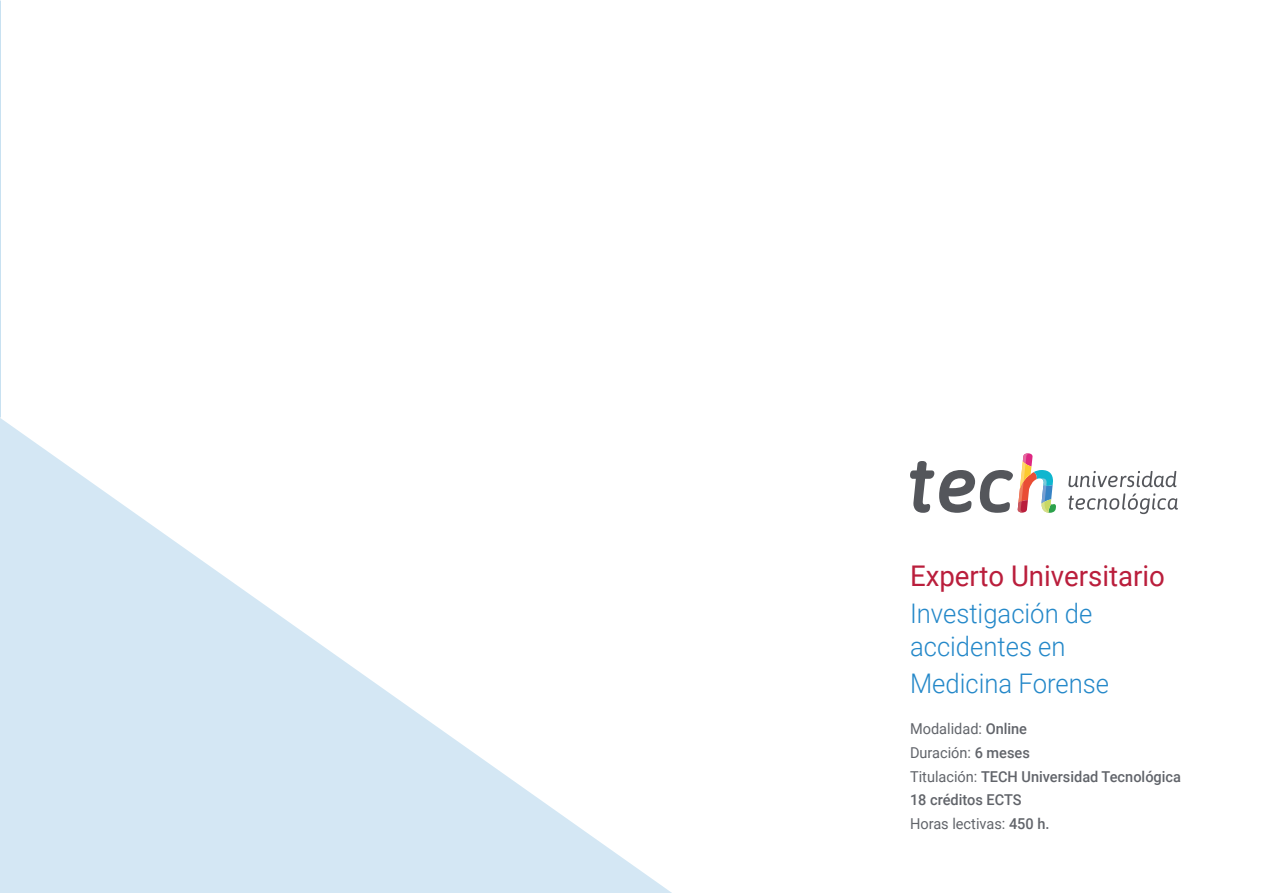
<style>
.page{position:relative;width:1263px;height:893px;background:#fff}
.page>*{position:absolute;margin:0;border:0;box-sizing:border-box;transform-origin:0 0}
.t1{font:28.5px "Roboto";color:#ba1e3c}
.t2{font:300 27px/33px "Roboto";color:#2488c9;scale:.95 1}
.t3{font:500 15px/23.7px "Roboto";color:#61646a}
.s1{font-weight:400}
</style>
<div class="page">
<svg style="left:0;top:418px;width:672px;height:475px"></svg>
<svg style="left:910px;top:453px;width:146px;height:60px"></svg>
<svg style="left:1068px;top:471px;width:108px;height:16px"></svg>
<svg style="left:1068px;top:493px;width:110px;height:21px"></svg>
<h1 class="t1" style="left:910px;top:556px;width:256px">Experto Universitario</h1>
<h2 class="t2" style="left:910px;top:596px;width:194px">Investigación de accidentes en</h2>
<h2 class="t2" style="left:910px;top:666px;width:211px">Medicina Forense</h2>
<p class="t3" style="left:910px;top:716px;width:272px"><span class="s1">Modalidad:</span> Online<br><span class="s1">Duración:</span> 6 meses<br><span class="s1">Titulación:</span> TECH Universidad Tecnológica<br>18 créditos ECTS<br><span class="s1">Horas lectivas:</span> 450 h.</p>
</div>
